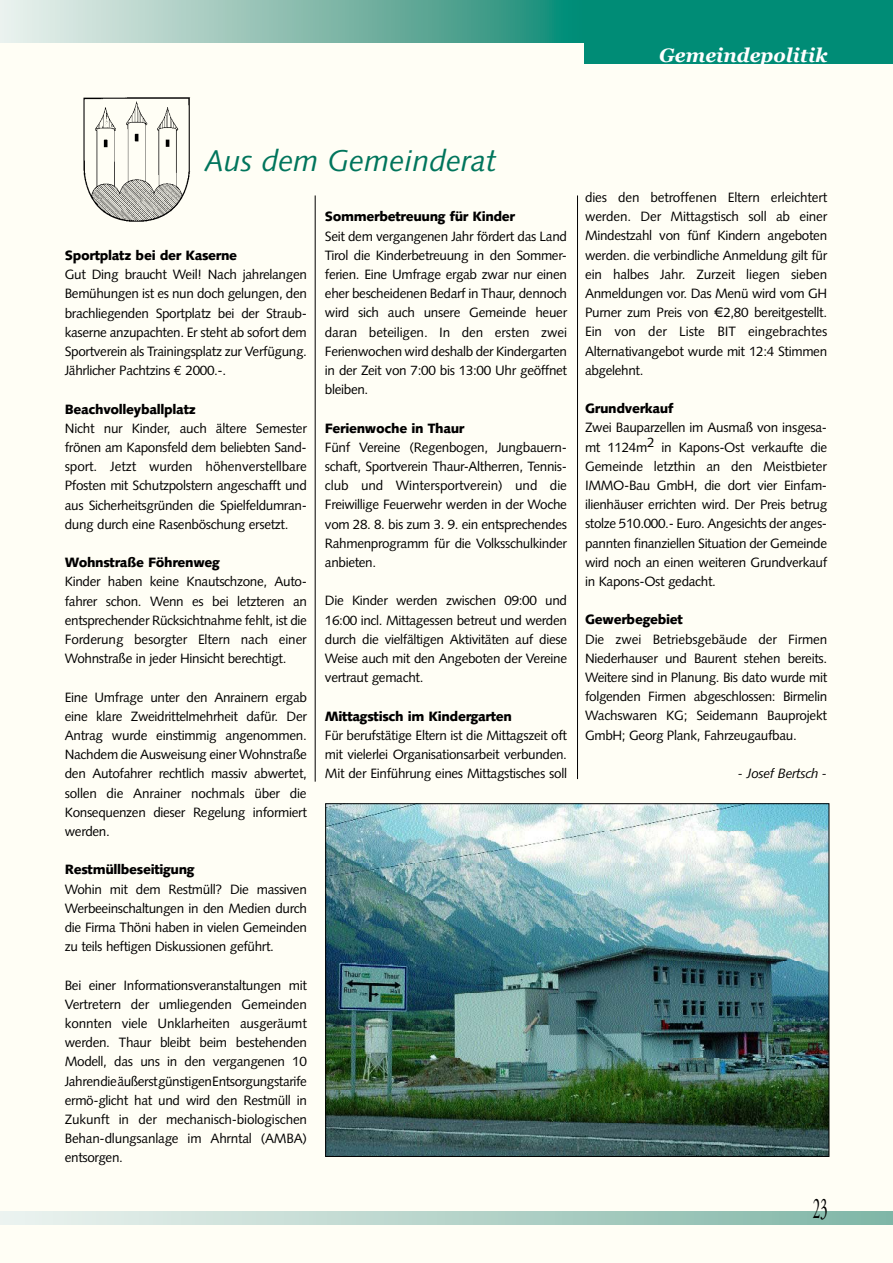
<style>
.page{position:relative;width:893px;height:1263px;background:#fffef5}
.page>*{position:absolute;margin:0;border:0;box-sizing:border-box;transform-origin:0 0}
.t1{font:italic 30px "Syntax";color:#00755c}
.t2{font:30px "Adobe Garamond";color:#000;scale:.5 1}
.t3{font:italic 700 19.5px "Georgia";color:#fff}
.t4{font:13.5px/19.2px "Syntax";letter-spacing:-.025em;color:#000;text-align:justify}
.t5{font:900 13.5px "Syntax";letter-spacing:-.025em;color:#000}
.t6{font:italic 13.5px "Syntax";letter-spacing:-.025em;color:#000}
</style>
<div class="page">
<svg style="left:0;top:0;width:585px;height:43px;background:#86bdb0"></svg>
<div style="left:585px;top:0;width:308px;height:64px;background:#008c76"></div>
<svg style="left:0;top:1212px;width:893px;height:13px;background:#b6d4cb"></svg>
<img style="left:83px;top:97px;width:108px;height:125px">
<hr style="left:315px;top:195px;width:1px;height:587px;background:#000">
<hr style="left:577px;top:195px;width:1px;height:584px;background:#000">
<img style="left:327px;top:805px;width:500px;height:350px">
<h2 class="t3" style="left:659px;top:44px;width:170px">Gemeindepolitik</h2>
<h1 class="t1" style="left:204px;top:143px;width:293px">Aus dem Gemeinderat</h1>
<p class="t5" style="left:65px;top:247px;width:174px">Sportplatz bei der Kaserne</p>
<p class="t4" style="left:65px;top:265px;width:244px">Gut Ding braucht Weil! Nach jahrelangen Bemühungen ist es nun doch gelungen, den brachliegenden Sportplatz bei der Straub&shy;kaserne anzupachten. Er steht ab sofort dem Sportverein als Trainingsplatz zur Verfügung.<br>Jährlicher Pachtzins 2000.-.</p>
<p class="t5" style="left:65px;top:401px;width:133px">Beachvolleyballplatz</p>
<p class="t4" style="left:65px;top:418px;width:244px">Nicht nur Kinder, auch ältere Semester frönen am Kaponsfeld dem beliebten Sand&shy;sport. Jetzt wurden höhenverstellbare Pfosten mit Schutzpolstern angeschafft und aus Sicherheitsgründen die Spielfeldumran&shy;dung durch eine Rasenböschung ersetzt.</p>
<p class="t5" style="left:65px;top:554px;width:157px">Wohnstraße Föhrenweg</p>
<p class="t4" style="left:65px;top:572px;width:244px">Kinder haben keine Knautschzone, Auto&shy;fahrer schon. Wenn es bei letzteren an entsprechender Rücksichtnahme fehlt, ist die Forderung besorgter Eltern nach einer Wohnstraße in jeder Hinsicht berechtigt.</p>
<p class="t4" style="left:65px;top:687px;width:244px">Eine Umfrage unter den Anrainern ergab eine klare Zweidrittelmehrheit dafür. Der Antrag wurde einstimmig angenommen.<br>Nachdem die Ausweisung einer Wohnstraße den Autofahrer rechtlich massiv abwertet, sollen die Anrainer nochmals über die Konsequenzen dieser Regelung informiert werden.</p>
<p class="t5" style="left:65px;top:862px;width:131px">Restmüllbeseitigung</p>
<p class="t4" style="left:65px;top:879px;width:244px">Wohin mit dem Restmüll? Die massiven Werbeeinschaltungen in den Medien durch die Firma Thöni haben in vielen Gemeinden zu teils heftigen Diskussionen geführt.</p>
<p class="t4" style="left:65px;top:975px;width:244px">Bei einer Informationsveranstaltungen mit Vertretern der umliegenden Gemeinden konnten viele Unklarheiten ausgeräumt werden. Thaur bleibt beim bestehenden Modell, das uns in den vergangenen 10<br>Jahren die äußerst günstigen Entsorgungstarife ermö-glicht hat und wird den Restmüll in Zukunft in der mechanisch-biologischen Behan-dlungsanlage im Ahrntal (AMBA) entsorgen.</p>
<p class="t5" style="left:325px;top:209px;width:192px">Sommerbetreuung für Kinder</p>
<p class="t4" style="left:325px;top:226px;width:244px">Seit dem vergangenen Jahr fördert das Land Tirol die Kinderbetreuung in den Sommer&shy;ferien. Eine Umfrage ergab zwar nur einen eher bescheidenen Bedarf in Thaur, dennoch wird sich auch unsere Gemeinde heuer daran beteiligen. In den ersten zwei Ferienwochen wird deshalb der Kindergarten in der Zeit von 7:00 bis 13:00 Uhr geöffnet bleiben.</p>
<p class="t5" style="left:325px;top:420px;width:141px">Ferienwoche in Thaur</p>
<p class="t4" style="left:325px;top:437px;width:244px">Fünf Vereine (Regenbogen, Jungbauern&shy;schaft, Sportverein Thaur-Altherren, Tennis&shy;club und Wintersportverein) und die Freiwillige Feuerwehr werden in der Woche vom 28. 8. bis zum 3. 9. ein entsprechendes Rahmenprogramm für die Volksschulkinder anbieten.</p>
<p class="t4" style="left:325px;top:591px;width:244px">Die Kinder werden zwischen 09:00 und 16:00 incl. Mittagessen betreut und werden durch die vielfältigen Aktivitäten auf diese Weise auch mit den Angeboten der Vereine vertraut gemacht.</p>
<p class="t5" style="left:325px;top:708px;width:189px">Mittagstisch im Kindergarten</p>
<p class="t4" style="left:325px;top:725px;width:244px">Für berufstätige Eltern ist die Mittagszeit oft mit vielerlei Organisationsarbeit verbunden.<br>Mit der Einführung eines Mittagstisches soll</p>
<p class="t4" style="left:585px;top:188px;width:244px">dies den betroffenen Eltern erleichtert werden. Der Mittagstisch soll ab einer Mindestzahl von fünf Kindern angeboten werden. die verbindliche Anmeldung gilt für ein halbes Jahr. Zurzeit liegen sieben Anmeldungen vor. Das Menü wird vom GH Purner zum Preis von € 2,80 bereitgestellt.<br>Ein von der Liste BIT eingebrachtes Alternativangebot wurde mit 12:4 Stimmen abgelehnt.</p>
<p class="t5" style="left:585px;top:401px;width:90px">Grundverkauf</p>
<p class="t4" style="left:585px;top:418px;width:244px">Zwei Bauparzellen im Ausmaß von insgesa&shy;mt 1124m2 in Kapons-Ost verkaufte die Gemeinde letzthin an den Meistbieter IMMO-Bau GmbH, die dort vier Einfam&shy;ilienhäuser errichten wird. Der Preis betrug stolze 510.000.- Euro. Angesichts der anges&shy;pannten finanziellen Situation der Gemeinde wird noch an einen weiteren Grundverkauf in Kapons-Ost gedacht.</p>
<p class="t5" style="left:585px;top:612px;width:99px">Gewerbegebiet</p>
<p class="t4" style="left:585px;top:629px;width:244px">Die zwei Betriebsgebäude der Firmen Niederhauser und Baurent stehen bereits.<br>Weitere sind in Planung. Bis dato wurde mit folgenden Firmen abgeschlossen: Birmelin Wachswaren KG; Seidemann Bauprojekt GmbH; Georg Plank, Fahrzeugaufbau.</p>
<p class="t6" style="left:738px;top:765px;width:91px">- Josef Bertsch -</p>
<h1 class="t2" style="left:813px;top:1192px;width:31px">23</h1>
</div>
